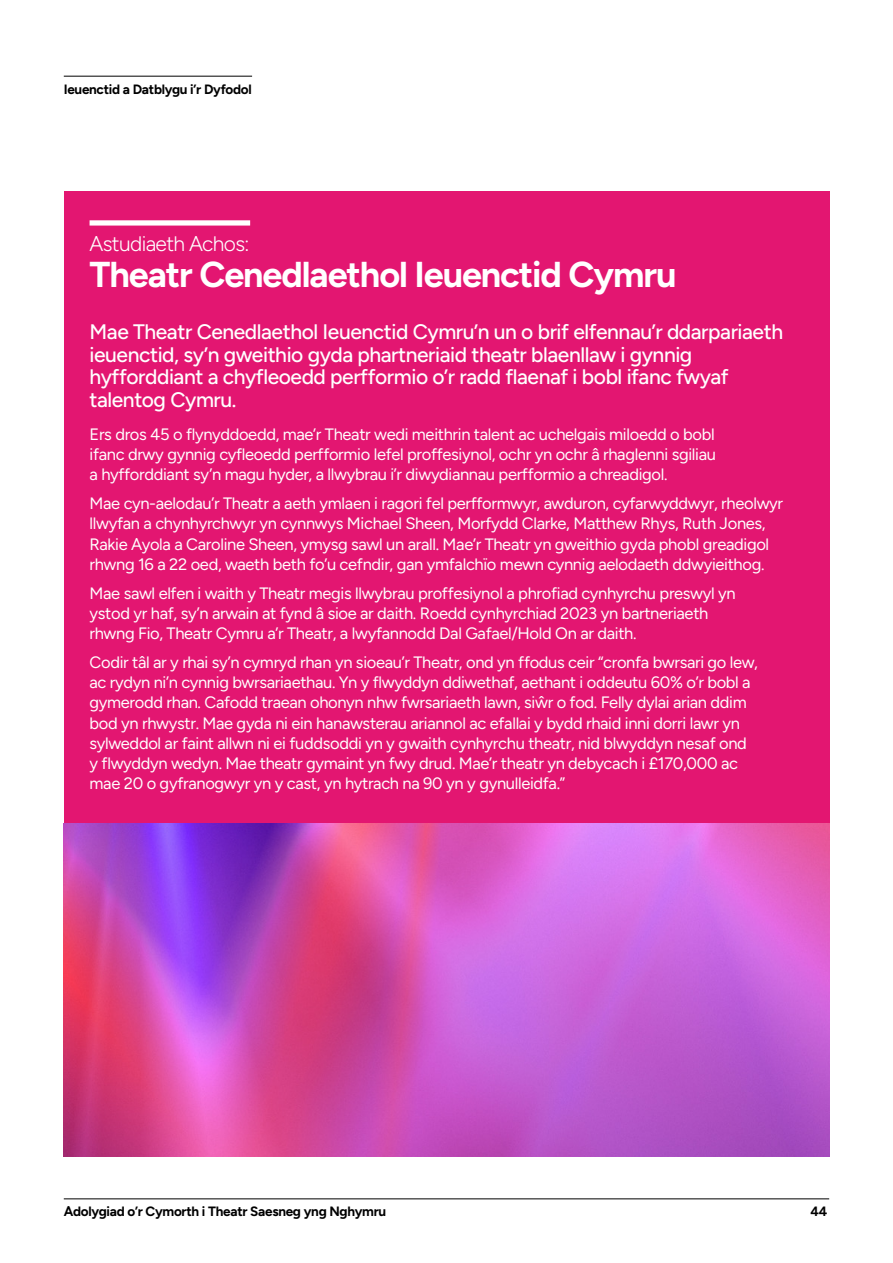
<style>
.page{position:relative;width:893px;height:1263px;background:#fff}
.page>*{position:absolute;margin:0;border:0;box-sizing:border-box;transform-origin:0 0}
.t1{font:700 36px "Figtree";letter-spacing:-.03em;color:#fff}
.t2{font:500 21px/22.5px "Figtree";letter-spacing:-.02em;color:#fff}
.t3{font:300 21px "Figtree";letter-spacing:-.03em;color:#fff}
.t4{font:16.5px/20.2px "Figtree";letter-spacing:-.02em;color:#fff}
.t5{font:700 13.5px "Figtree";letter-spacing:-.02em;color:#000}
</style>
<div class="page">
<hr style="left:64px;top:1198px;width:765px;height:1px;background:#000">
<div style="left:64px;top:191px;width:765px;height:632px;background:#e31671"></div>
<div style="left:90px;top:220px;width:160px;height:6px;background:#fff"></div>
<hr style="left:64px;top:76px;width:188px;height:1px;background:#000">
<img style="left:64px;top:823px;width:765px;height:334px">
<p class="t5" style="left:64px;top:81px;width:190px">Ieuenctid a Datblygu i’r Dyfodol</p>
<p class="t3" style="left:90px;top:232px;width:161px">Astudiaeth Achos:</p>
<h1 class="t1" style="left:90px;top:253px;width:588px">Theatr Cenedlaethol Ieuenctid Cymru</h1>
<p class="t2" style="left:90px;top:321px;width:695px">Mae Theatr Cenedlaethol Ieuenctid Cymru’n un o brif elfennau’r ddarpariaeth ieuenctid, sy’n gweithio gyda phartneriaid theatr blaenllaw i gynnig hyfforddiant a chyfleoedd perfformio o’r radd flaenaf i bobl ifanc fwyaf talentog Cymru.</p>
<p class="t4" style="left:90px;top:424px;width:628px;text-align:justify">Ers dros 45 o flynyddoedd, mae’r Theatr wedi meithrin talent ac uchelgais miloedd o bobl ifanc drwy gynnig cyfleoedd perfformio lefel proffesiynol, ochr yn ochr â rhaglenni sgiliau a hyfforddiant sy’n magu hyder, a llwybrau i’r diwydiannau perfformio a chreadigol.</p>
<p class="t4" style="left:90px;top:493px;width:695px">Mae cyn-aelodau’r Theatr a aeth ymlaen i ragori fel perfformwyr, awduron, cyfarwyddwyr, rheolwyr llwyfan a chynhyrchwyr yn cynnwys Michael Sheen, Morfydd Clarke, Matthew Rhys, Ruth Jones, Rakie Ayola a Caroline Sheen, ymysg sawl un arall. Mae’r Theatr yn gweithio gyda phobl greadigol rhwng 16 a 22 oed, waeth beth fo’u cefndir, gan ymfalchïo mewn cynnig aelodaeth ddwyieithog.</p>
<p class="t4" style="left:90px;top:583px;width:648px">Mae sawl elfen i waith y Theatr megis llwybrau proffesiynol a phrofiad cynhyrchu preswyl yn ystod yr haf, sy’n arwain at fynd â sioe ar daith. Roedd cynhyrchiad 2023 yn bartneriaeth rhwng Fio, Theatr Cymru a’r Theatr, a lwyfannodd Dal Gafael/Hold On ar daith.</p>
<p class="t4" style="left:90px;top:652px;width:670px">Codir tâl ar y rhai sy’n cymryd rhan yn sioeau’r Theatr, ond yn ffodus ceir “cronfa bwrsari go lew, ac rydyn ni’n cynnig bwrsariaethau. Yn y flwyddyn ddiwethaf, aethant i oddeutu 60% o’r bobl a gymerodd rhan. Cafodd traean ohonyn nhw fwrsariaeth lawn, siŵr o fod. Felly dylai arian ddim bod yn rhwystr. Mae gyda ni ein hanawsterau ariannol ac efallai y bydd rhaid inni dorri lawr yn sylweddol ar faint allwn ni ei fuddsoddi yn y gwaith cynhyrchu theatr, nid blwyddyn nesaf ond y flwyddyn wedyn. Mae theatr gymaint yn fwy drud. Mae’r theatr yn debycach i £170,000 ac mae 20 o gyfranogwyr yn y cast, yn hytrach na 90 yn y gynulleidfa.”</p>
<p class="t5" style="left:64px;top:1203px;width:324px">Adolygiad o’r Cymorth i Theatr Saesneg yng Nghymru</p>
<p class="t5" style="left:810px;top:1203px;width:18px">44</p>
</div>
